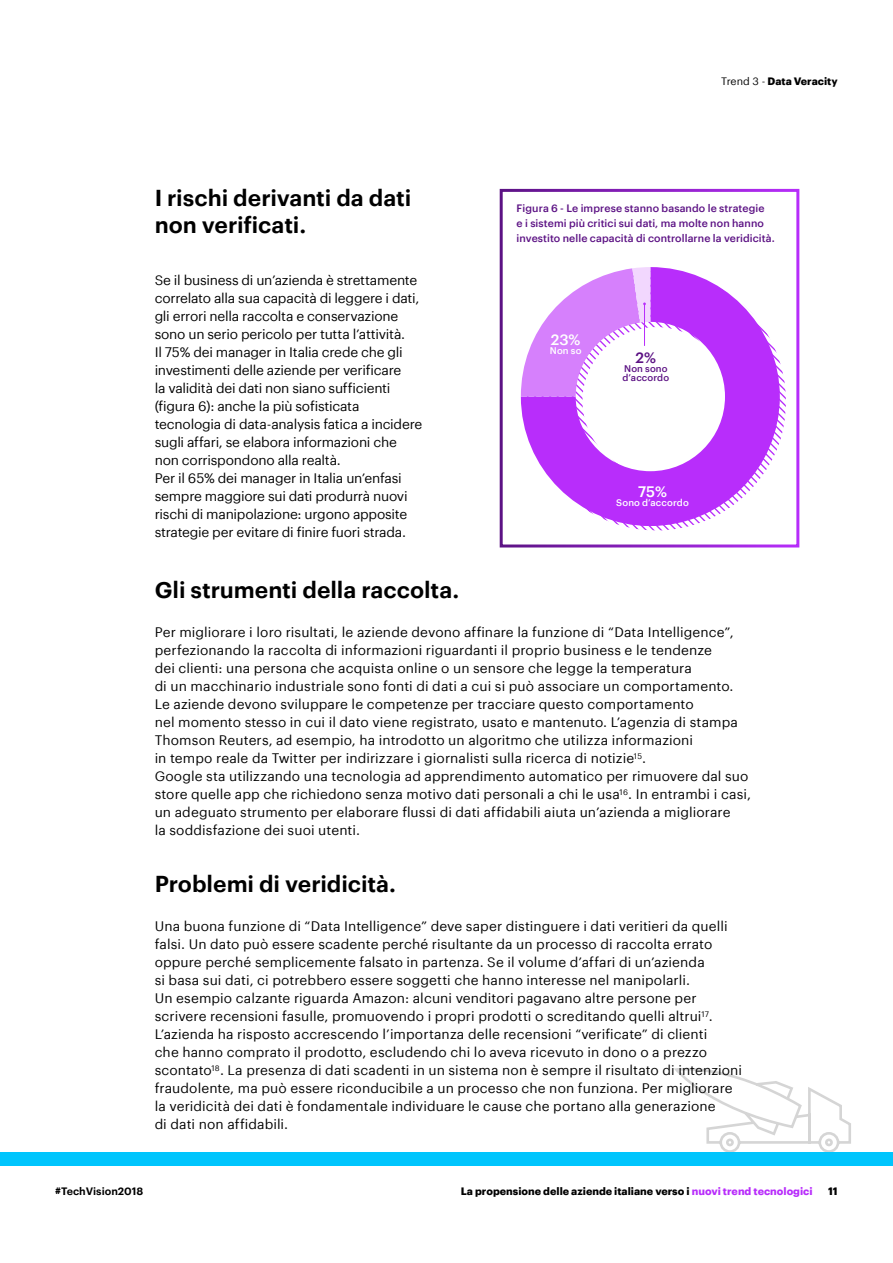
<style>
.page{position:relative;width:893px;height:1263px;background:#fff}
.page>*{position:absolute;margin:0;border:0;box-sizing:border-box;transform-origin:0 0}
.t1{font:600 22.5px/27px "Graphik";letter-spacing:-.005em;color:#000}
.t2{font:500 14.85px "Graphik";color:#fff}
.t3{font:500 14.85px "Graphik";color:#5c1284}
.t4{font:13.5px/18px "Graphik";letter-spacing:.005em;color:#000}
.t5{font:13.5px/18px "Graphik";letter-spacing:-.015em;color:#000}
.t6{font:500 10.5px/15px "Graphik";letter-spacing:.005em;color:#5c1284}
.t7{font:700 10.5px "Graphik";color:#000}
.t8{font:600 10.5px "Graphik";color:#000}
.t9{font:500 9.45px "Graphik";letter-spacing:.01em;color:#fff}
.t10{font:500 9.45px/9.4px "Graphik";letter-spacing:.01em;color:#5c1284}
.s1{font-weight:400}
.s2{color:#b82dfb}
</style>
<div class="page">
<svg style="left:674px;top:1068px;width:178px;height:85px"></svg>
<div style="left:0;top:1153px;width:893px;height:13px;background:#00c5fd"></div>
<div style="left:500px;top:189px;width:299px;height:358px;border:3px solid #fff"></div>
<svg style="left:508px;top:363px;width:278px;height:183px"></svg>
<svg style="left:521px;top:267px;width:259px;height:259px;fill:#b82dfb"></svg>
<svg style="left:521px;top:267px;width:129px;height:130px"></svg>
<h1 class="t1" style="left:155px;top:182px;width:258px">I rischi derivanti da dati non verificati.</h1>
<p class="t5" style="left:155px;top:270px;width:269px">Se il business di un’azienda è strettamente correlato alla sua capacità di leggere i dati, gli errori nella raccolta e conservazione sono un serio pericolo per tutta l’attività.<br>Il 75% dei manager in Italia crede che gli investimenti delle aziende per verificare<br>la validità dei dati non siano sufficienti (figura 6): anche la più sofisticata tecnologia di data-analysis fatica a incidere sugli affari, se elabora informazioni che non corrispondono alla realtà.<br>Per il 65% dei manager in Italia un’enfasi sempre maggiore sui dati produrrà nuovi rischi di manipolazione: urgono apposite strategie per evitare di finire fuori strada.</p>
<p class="t7" style="left:721px;top:73px;width:118px"><span class="s1">Trend 3 -</span> Data Veracity</p>
<p class="t6" style="left:517px;top:200px;width:260px">Figura 6 - Le imprese stanno basando le strategie<br>e i sistemi più critici sui dati, ma molte non hanno investito nelle capacità di controllarne la veridicità.</p>
<p class="t2" style="left:551px;top:328px;width:31px">23%</p>
<p class="t9" style="left:550px;top:343px;width:33px">Non so</p>
<p class="t3" style="left:635px;top:346px;width:22px">2%</p>
<p class="t10" style="left:622px;top:363px;width:48px">Non sono d’accordo</p>
<p class="t2" style="left:638px;top:480px;width:30px">75%</p>
<p class="t9" style="left:616px;top:496px;width:74px">Sono d’accordo</p>
<h1 class="t1" style="left:155px;top:574px;width:306px">Gli strumenti della raccolta.</h1>
<p class="t4" style="left:155px;top:622px;width:598px">Per migliorare i loro risultati, le aziende devono affinare la funzione di “Data Intelligence”, perfezionando la raccolta di informazioni riguardanti il proprio business e le tendenze<br>dei clienti: una persona che acquista online o un sensore che legge la temperatura<br>di un macchinario industriale sono fonti di dati a cui si può associare un comportamento.<br>Le aziende devono sviluppare le competenze per tracciare questo comportamento<br>nel momento stesso in cui il dato viene registrato, usato e mantenuto. L’agenzia di stampa Thomson Reuters, ad esempio, ha introdotto un algoritmo che utilizza informazioni<br>in tempo reale da Twitter per indirizzare i giornalisti sulla ricerca di notizie<sup>15</sup>.<br>Google sta utilizzando una tecnologia ad apprendimento automatico per rimuovere dal suo store quelle app che richiedono senza motivo dati personali a chi le usa<sup>16</sup>. In entrambi i casi, un adeguato strumento per elaborare flussi di dati affidabili aiuta un’azienda a migliorare<br>la soddisfazione dei suoi utenti.</p>
<h1 class="t1" style="left:155px;top:868px;width:243px">Problemi di veridicità.</h1>
<p class="t4" style="left:155px;top:916px;width:589px">Una buona funzione di “Data Intelligence” deve saper distinguere i dati veritieri da quelli falsi. Un dato può essere scadente perché risultante da un processo di raccolta errato oppure perché semplicemente falsato in partenza. Se il volume d’affari di un’azienda<br>si basa sui dati, ci potrebbero essere soggetti che hanno interesse nel manipolarli.<br>Un esempio calzante riguarda Amazon: alcuni venditori pagavano altre persone per scrivere recensioni fasulle, promuovendo i propri prodotti o screditando quelli altrui<sup>17</sup>.<br>L’azienda ha risposto accrescendo l’importanza delle recensioni “verificate” di clienti<br>che hanno comprato il prodotto, escludendo chi lo aveva ricevuto in dono o a prezzo scontato<sup>18</sup>. La presenza di dati scadenti in un sistema non è sempre il risultato di intenzioni fraudolente, ma può essere riconducibile a un processo che non funziona. Per migliorare la veridicità dei dati è fondamentale individuare le cause che portano alla generazione<br>di dati non affidabili.</p>
<p class="t8" style="left:55px;top:1183px;width:90px">#TechVision2018</p>
<p class="t7" style="left:461px;top:1183px;width:353px">La propensione delle aziende italiane verso i <span class="s2">nuovi trend tecnologici</span></p>
<p class="t7" style="left:828px;top:1183px;width:11px">11</p>
</div>
